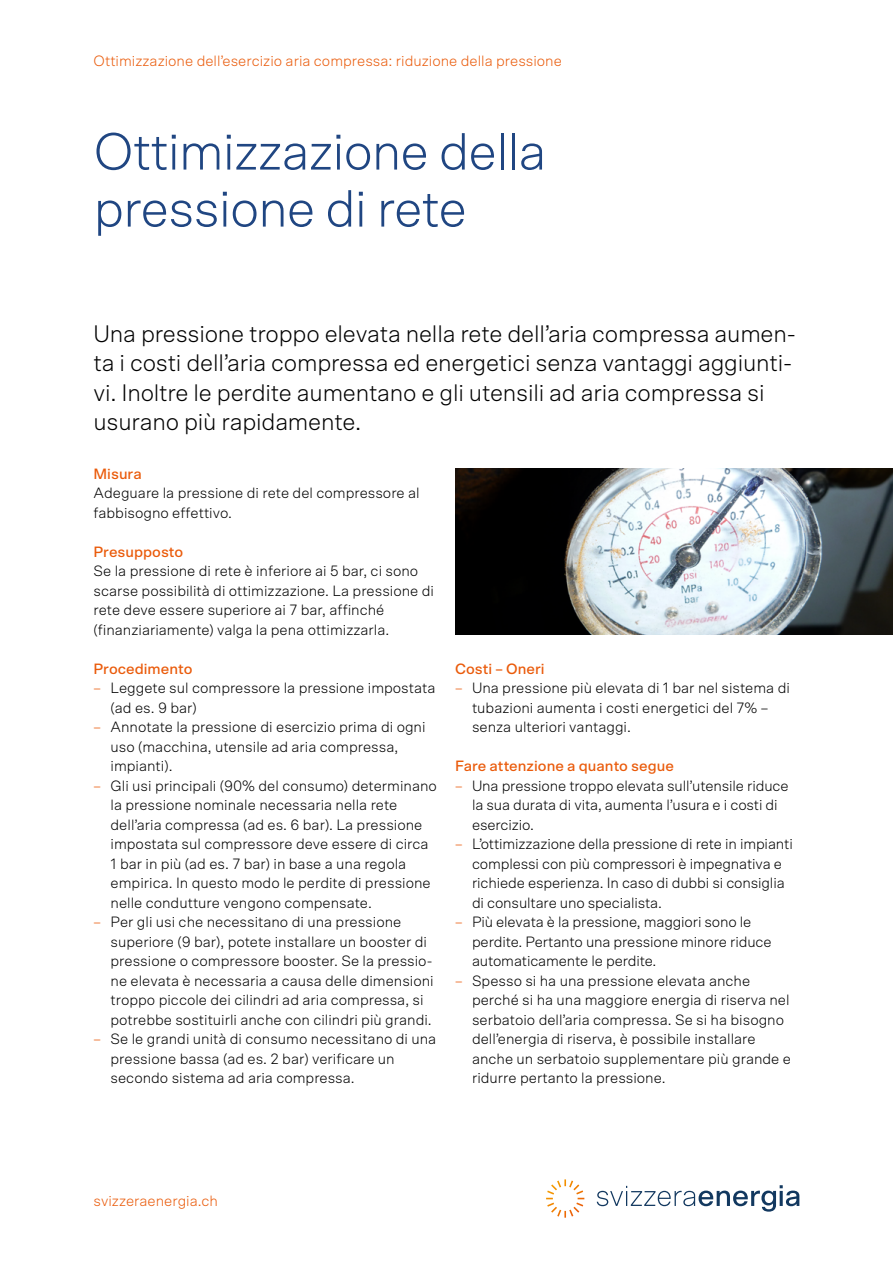
<style>
.page{position:relative;width:893px;height:1263px;background:#fff}
.page>*{position:absolute;margin:0;border:0;box-sizing:border-box;transform-origin:0 0}
.t1{font:300 52.5px/57px "Scto Grotesk A";letter-spacing:-.02em;color:#204682}
.t2{font:300 24px/29.2px "Scto Grotesk A";letter-spacing:-.01em;color:#000}
.t3{font:300 15px/19.5px "Scto Grotesk A";color:#000}
.t4{font:300 15px "Scto Grotesk A";color:#ea5b0b}
.t5{font:500 15px "Scto Grotesk A";color:#ea5b0b}
.s1{color:#ea5b0b}
</style>
<div class="page">
<img style="left:455px;top:468px;width:438px;height:167px">
<svg style="left:546px;top:1179px;width:38px;height:39px"></svg>
<svg style="left:597px;top:1185px;width:202px;height:26px"></svg>
<p class="t4" style="left:94px;top:52px;width:470px">Ottimizzazione dell’esercizio aria compressa: riduzione della pressione</p>
<h1 class="t1" style="left:94px;top:122px;width:454px">Ottimizzazione della pressione di rete</h1>
<h2 class="t2" style="left:94px;top:319px;width:704px">Una pressione troppo elevata nella rete dell’aria compressa aumen&shy;ta i costi dell’aria compressa ed energetici senza vantaggi aggiunti&shy;vi. Inoltre le perdite aumentano e gli utensili ad aria compressa si usurano più rapidamente.</h2>
<p class="t5" style="left:94px;top:464px;width:50px">Misura</p>
<p class="t3" style="left:94px;top:483px;width:328px">Adeguare la pressione di rete del compressore al fabbisogno effettivo.</p>
<p class="t5" style="left:94px;top:542px;width:91px">Presupposto</p>
<p class="t3" style="left:94px;top:561px;width:342px">Se la pressione di rete è inferiore ai 5 bar, ci sono scarse possibilità di ottimizzazione. La pressione di rete deve essere superiore ai 7 bar, affinché (finanziariamente) valga la pena ottimizzarla.</p>
<p class="t5" style="left:94px;top:659px;width:100px">Procedimento</p>
<p class="t3" style="left:111px;top:678px;width:326px;text-indent:-17px"><span class="s1">–</span> Leggete sul compressore la pressione impostata (ad es. 9 bar)</p>
<p class="t3" style="left:111px;top:717px;width:316px;text-indent:-17px"><span class="s1">–</span> Annotate la pressione di esercizio prima di ogni uso (macchina, utensile ad aria compressa, impianti).</p>
<p class="t3" style="left:111px;top:775px;width:328px;text-indent:-17px"><span class="s1">–</span> Gli usi principali (90% del consumo) determinano la pressione nominale necessaria nella rete dell’aria compressa (ad es. 6 bar). La pressione impostata sul compressore deve essere di circa 1 bar in più (ad es. 7 bar) in base a una regola empirica. In questo modo le perdite di pressione nelle condutture vengono compensate.</p>
<p class="t3" style="left:111px;top:912px;width:325px;text-indent:-17px"><span class="s1">–</span> Per gli usi che necessitano di una pressione superiore (9 bar), potete installare un booster di pressione o compressore booster. Se la pressio&shy;ne elevata è necessaria a causa delle dimensioni troppo piccole dei cilindri ad aria compressa, si potrebbe sostituirli anche con cilindri più grandi.</p>
<p class="t3" style="left:111px;top:1029px;width:327px;text-indent:-17px"><span class="s1">–</span> Se le grandi unità di consumo necessitano di una pressione bassa (ad es. 2 bar) verificare un secondo sistema ad aria compressa.</p>
<p class="t5" style="left:455px;top:659px;width:91px">Costi – Oneri</p>
<p class="t3" style="left:472px;top:678px;width:319px;text-indent:-17px"><span class="s1">–</span> Una pressione più elevata di 1 bar nel sistema di tubazioni aumenta i costi energetici del 7% – senza ulteriori vantaggi.</p>
<p class="t5" style="left:455px;top:757px;width:220px">Fare attenzione a quanto segue</p>
<p class="t3" style="left:472px;top:775px;width:318px;text-indent:-17px"><span class="s1">–</span> Una pressione troppo elevata sull’utensile riduce la sua durata di vita, aumenta l’usura e i costi di esercizio.</p>
<p class="t3" style="left:472px;top:834px;width:322px;text-indent:-17px"><span class="s1">–</span> L’ottimizzazione della pressione di rete in impianti complessi con più compressori è impegnativa e richiede esperienza. In caso di dubbi si consiglia di consultare uno specialista.</p>
<p class="t3" style="left:472px;top:912px;width:301px;text-indent:-17px"><span class="s1">–</span> Più elevata è la pressione, maggiori sono le perdite. Pertanto una pressione minore riduce automaticamente le perdite.</p>
<p class="t3" style="left:472px;top:970px;width:320px;text-indent:-17px"><span class="s1">–</span> Spesso si ha una pressione elevata anche perché si ha una maggiore energia di riserva nel serbatoio dell’aria compressa. Se si ha bisogno dell’energia di riserva, è possibile installare anche un serbatoio supplementare più grande e ridurre pertanto la pressione.</p>
<p class="t4" style="left:94px;top:1191px;width:126px">svizzeraenergia.ch</p>
</div>
